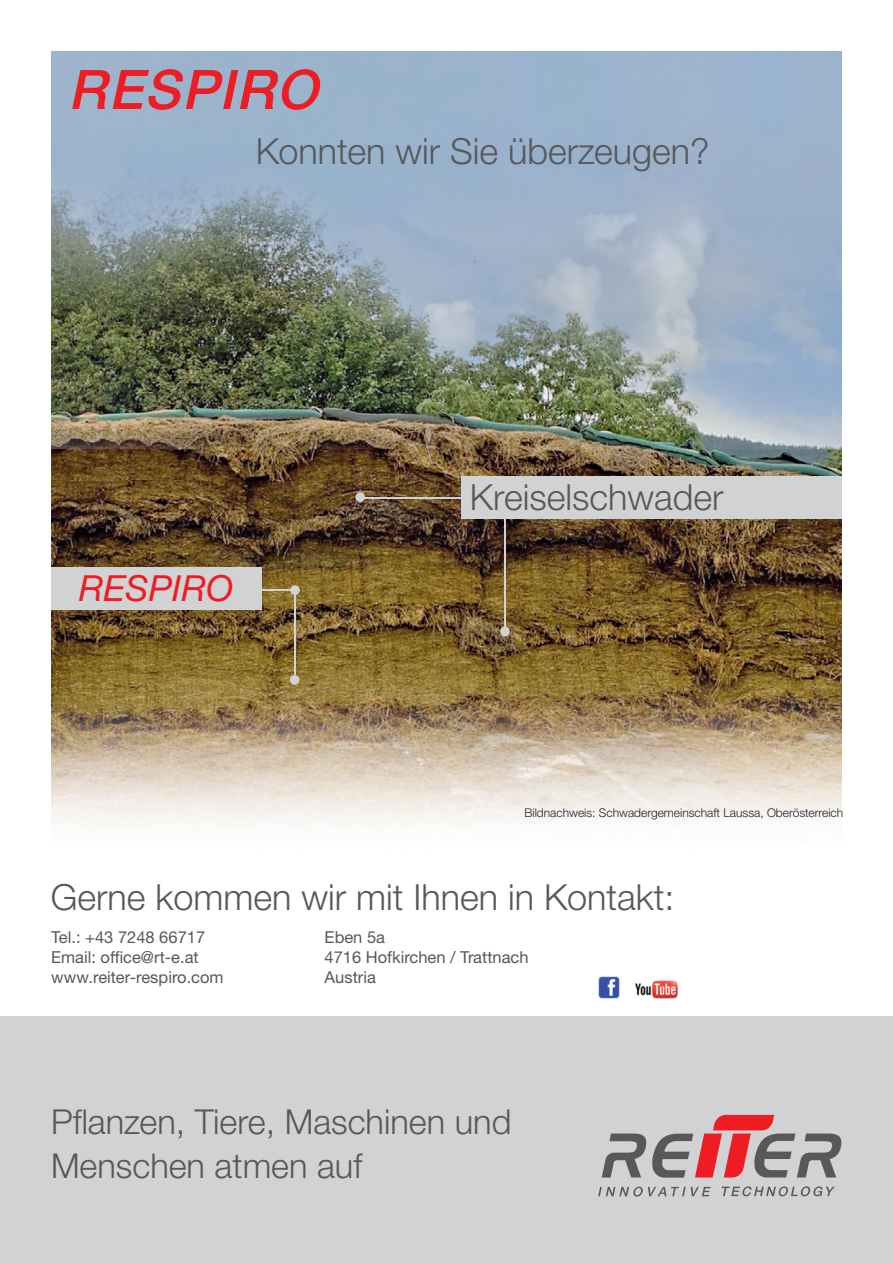
<style>
.page{position:relative;width:893px;height:1263px;background:#fff}
.page>*{position:absolute;margin:0;border:0;box-sizing:border-box;transform-origin:0 0}
.t1{font:300 36px "Helvetica Neue LTW1 G";color:#57585a}
.t2{font:italic 36px "Helvetica Neue LTW1 G";color:#ee1d23}
.t3{font:300 34.35px/43.2px "Helvetica Neue LTW1 G";color:#57585a}
.t4{font:16.5px/19.8px "Helvetica Neue LTW1 G";color:#57585a}
.t5{font:300 12px "Helvetica Neue LTW1 G";color:#231f20}
</style>
<div class="page">
<img style="left:51px;top:51px;width:791px;height:617px">
<img style="left:51px;top:668px;width:791px;height:157px">
<svg style="left:72px;top:69px;width:250px;height:41px;background:#bc7687"></svg>
<div style="left:0;top:1016px;width:893px;height:247px;background:#d1d2d4"></div>
<img style="left:598px;top:977px;width:21px;height:21px">
<img style="left:634px;top:980px;width:44px;height:19px">
<hr style="left:360px;top:497px;width:104px;height:1px;background:#d1d2d4">
<hr style="left:189px;top:590px;width:103px;height:1px;background:#d1d2d4">
<hr style="left:504px;top:515px;width:1px;height:116px;background:#d1d2d4">
<div style="left:355px;top:492px;width:10px;height:10px;background:#d1d2d4;border-radius:50%"></div>
<div style="left:500px;top:627px;width:10px;height:9px;background:#d1d2d4;border-radius:50%"></div>
<hr style="left:295px;top:592px;width:1px;height:83px;background:#d1d2d4">
<div style="left:290px;top:585px;width:10px;height:10px;background:#d1d2d4;border-radius:50%"></div>
<div style="left:290px;top:675px;width:9px;height:10px;background:#d1d2d4;border-radius:50%"></div>
<div style="left:51px;top:567px;width:210px;height:42px;background:#d1d2d4"></div>
<svg style="left:598px;top:1186px;width:113px;height:10px"></svg>
<svg style="left:722px;top:1186px;width:113px;height:10px"></svg>
<svg style="left:602px;top:1115px;width:240px;height:62px"></svg>
<div style="left:461px;top:476px;width:381px;height:43px;background:#d1d2d4"></div>
<h1 class="t1" style="left:256px;top:129px;width:455px">Konnten wir Sie überzeugen?</h1>
<h1 class="t2" style="left:79px;top:566px;width:156px">RESPIRO</h1>
<h1 class="t1" style="left:470px;top:476px;width:255px">Kreiselschwader</h1>
<p class="t5" style="left:524px;top:805px;width:320px">Bildnachweis: Schwadergemeinschaft Laussa, Oberösterreich</p>
<h1 class="t1" style="left:51px;top:875px;width:625px">Gerne kommen wir mit Ihnen in Kontakt:</h1>
<p class="t4" style="left:51px;top:927px;width:174px">Tel.: +43 7248 66717<br>Email: office@rt-e.at www.reiter-respiro.com</p>
<p class="t4" style="left:325px;top:927px;width:206px">Eben 5a<br>4716 Hofkirchen / Trattnach<br>Austria</p>
<h2 class="t3" style="left:51px;top:1100px;width:462px">Pflanzen, Tiere, Maschinen und<br>Menschen atmen auf</h2>
</div>
